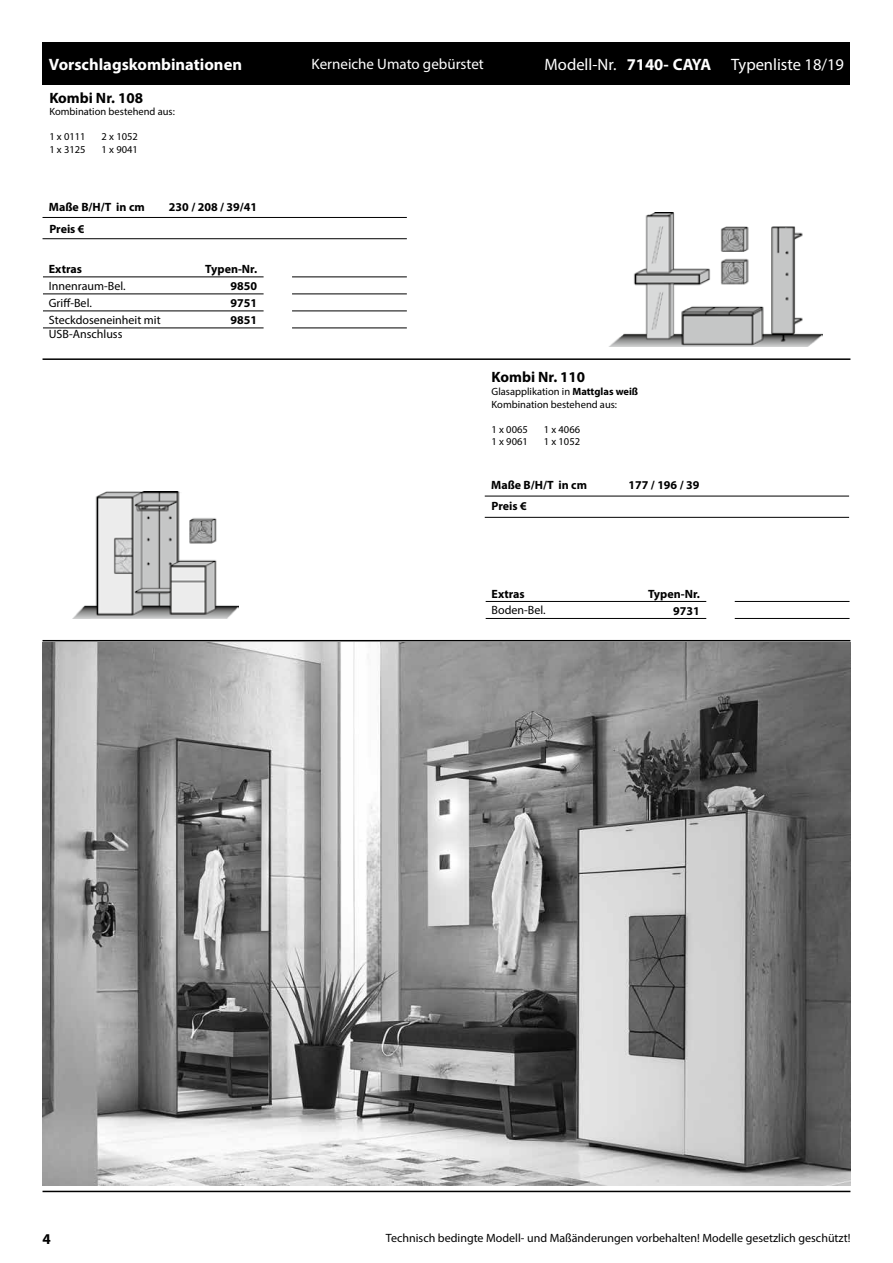
<style>
.page{position:relative;width:893px;height:1263px;background:#fff}
.page>*{position:absolute;margin:0;border:0;box-sizing:border-box;transform-origin:0 0}
.t1{font:16.5px "Myriad Pro";color:#fff}
.t2{font:700 16.5px "Myriad Pro";color:#fff}
.t3{font:700 15px "Myriad Pro";color:#000}
.t4{font:15px "Myriad Pro";color:#fff}
.t5{font:12px/17.1px "Myriad Pro";color:#000}
.t6{font:700 12px/17px "Myriad Pro";color:#000;text-align:justify}
.t7{font:10.5px/12.6px "Myriad Pro";color:#000}
.s1{font-weight:700}
</style>
<div class="page">
<div style="left:43px;top:43px;width:807px;height:42px;background:#000"></div>
<hr style="left:43px;top:1191px;width:807px;height:1px;background:#000">
<hr style="left:43px;top:358px;width:807px;height:2px;background:#000">
<img style="left:72px;top:491px;width:166px;height:128px">
<hr style="left:485px;top:496px;width:364px;height:1px;background:#000">
<hr style="left:485px;top:517px;width:364px;height:1px;background:#000">
<img style="left:609px;top:212px;width:213px;height:135px">
<hr style="left:43px;top:217px;width:364px;height:1px;background:#000">
<hr style="left:43px;top:238px;width:364px;height:1px;background:#000">
<hr style="left:43px;top:276px;width:221px;height:1px;background:#000">
<hr style="left:43px;top:293px;width:221px;height:1px;background:#000">
<hr style="left:43px;top:310px;width:221px;height:1px;background:#000">
<hr style="left:43px;top:328px;width:221px;height:1px;background:#000">
<hr style="left:292px;top:276px;width:115px;height:1px;background:#000">
<hr style="left:292px;top:293px;width:115px;height:1px;background:#000">
<hr style="left:292px;top:310px;width:115px;height:1px;background:#000">
<hr style="left:292px;top:328px;width:115px;height:1px;background:#000">
<hr style="left:486px;top:601px;width:220px;height:1px;background:#000">
<hr style="left:486px;top:618px;width:220px;height:1px;background:#000">
<hr style="left:735px;top:601px;width:114px;height:1px;background:#000">
<hr style="left:735px;top:618px;width:114px;height:1px;background:#000">
<hr style="left:43px;top:640px;width:807px;height:1px;background:#000">
<img style="left:43px;top:642px;width:807px;height:544px">
<h1 class="t2" style="left:49px;top:54px;width:195px">Vorschlagskombinationen</h1>
<p class="t3" style="left:49px;top:88px;width:95px">Kombi Nr. 108</p>
<p class="t7" style="left:49px;top:105px;width:127px">Kombination bestehend aus:</p>
<p class="t7" style="left:49px;top:130px;width:38px">1 x 0111</p>
<p class="t7" style="left:102px;top:130px;width:38px">2 x 1052</p>
<p class="t7" style="left:49px;top:143px;width:38px">1 x 3125</p>
<p class="t7" style="left:102px;top:143px;width:38px">1 x 9041</p>
<p class="t6" style="left:49px;top:198px;width:97px">Maße B/H/T in cm</p>
<p class="t6" style="left:169px;top:198px;width:90px">230 / 208 / 39/41</p>
<p class="t6" style="left:49px;top:220px;width:37px">Preis €</p>
<p class="t6" style="left:49px;top:260px;width:35px">Extras</p>
<p class="t6" style="left:205px;top:260px;width:53px">Typen-Nr.</p>
<p class="t5" style="left:49px;top:277px;width:113px">Innenraum-Bel.<br>Griff-Bel.<br>Steckdoseneinheit mit</p>
<p class="t5" style="left:49px;top:325px;width:75px">USB-Anschluss</p>
<p class="t6" style="left:231px;top:277px;width:28px">9850<br>9751<br>9851</p>
<p class="t4" style="left:312px;top:55px;width:174px">Kerneiche Umato gebürstet</p>
<h1 class="t1" style="left:545px;top:54px;width:301px">Modell-Nr. <span class="s1">7140- CAYA</span> Typenliste 18/19</h1>
<p class="t3" style="left:492px;top:367px;width:95px">Kombi Nr. 110</p>
<p class="t7" style="left:492px;top:385px;width:148px">Glasapplikation in <span class="s1">Mattglas weiß<br></span>Kombination bestehend aus:</p>
<p class="t7" style="left:492px;top:423px;width:38px">1 x 0065</p>
<p class="t7" style="left:544px;top:423px;width:38px">1 x 4066</p>
<p class="t7" style="left:492px;top:435px;width:38px">1 x 9061</p>
<p class="t7" style="left:544px;top:435px;width:38px">1 x 1052</p>
<p class="t6" style="left:491px;top:476px;width:97px">Maße B/H/T in cm</p>
<p class="t6" style="left:628px;top:476px;width:72px">177 / 196 / 39</p>
<p class="t6" style="left:492px;top:497px;width:37px">Preis €</p>
<p class="t6" style="left:492px;top:585px;width:35px">Extras</p>
<p class="t6" style="left:648px;top:585px;width:53px">Typen-Nr.</p>
<p class="t5" style="left:492px;top:601px;width:56px">Boden-Bel.</p>
<p class="t6" style="left:673px;top:602px;width:28px">9731</p>
<p class="t3" style="left:43px;top:1229px;width:10px">4</p>
<p class="t5" style="left:386px;top:1229px;width:466px">Technisch bedingte Modell- und Maßänderungen vorbehalten! Modelle gesetzlich geschützt!</p>
</div>
